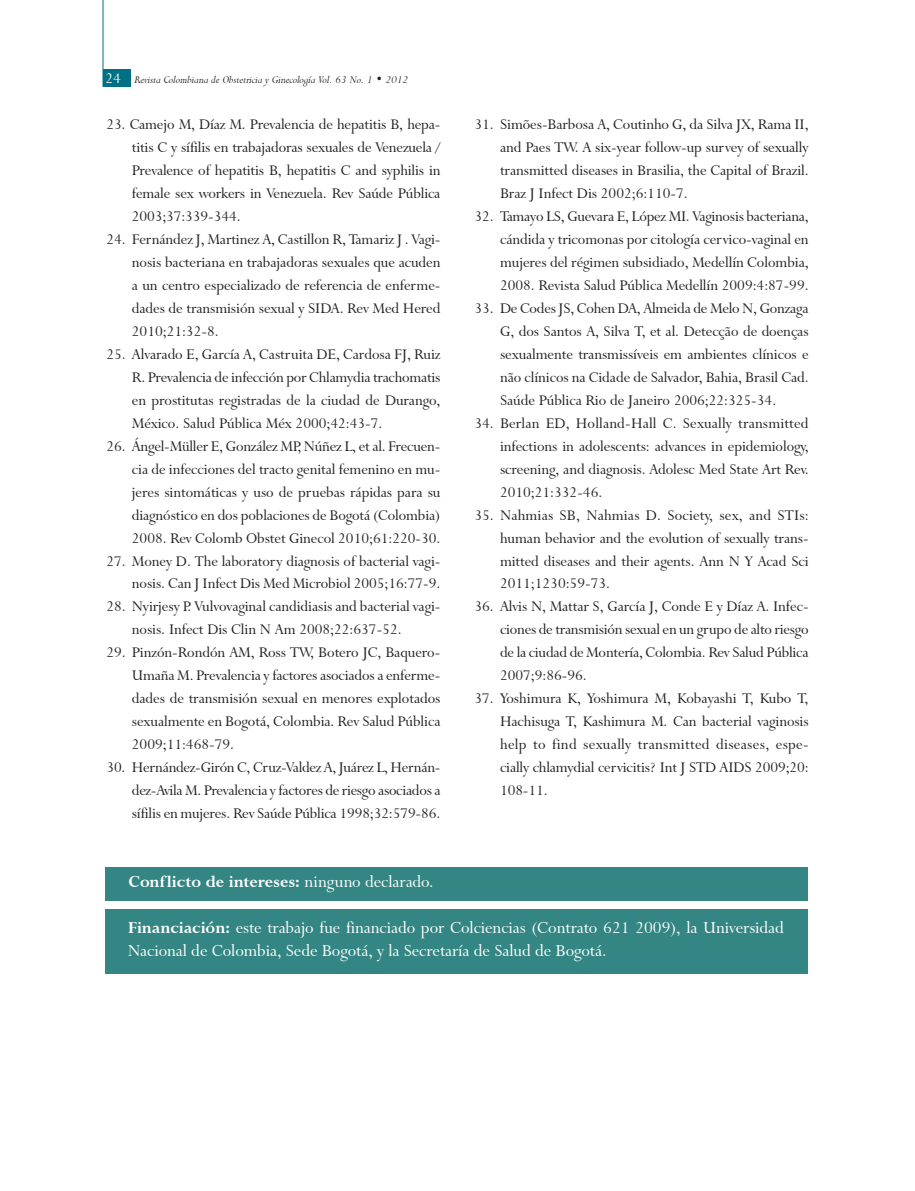
<style>
.page{position:relative;width:915px;height:1191px;background:#fff}
.page>*{position:absolute;margin:0;border:0;box-sizing:border-box;transform-origin:0 0}
.t1{font:18.75px/23px "Lapidary 333 BT";color:#fff}
.t2{font:700 18.75px "Lapidary 333 BT";color:#fff}
.t3{font:16.5px/23px "Lapidary 333 BT";color:#231f20;text-align:justify}
.t4{font:italic 12px "Lapidary 333 BT";color:#231f20}
.s1{font-style:normal;font-size:16.5px;color:#fff}
.s2{font-weight:400}
.s3{font-weight:700}
</style>
<div class="page">
<div style="left:103px;top:70px;width:27px;height:17px;background:#017084"></div>
<hr style="left:103px;top:0;width:1px;height:87px;background:#017084">
<div style="left:105px;top:909px;width:702px;height:65px;background:#338683"></div>
<div style="left:105px;top:867px;width:702px;height:33px;background:#338683"></div>
<p class="t4" style="left:105px;top:73px;width:304px"><span class="s1">24</span> Revista Colombiana de Obstetricia y Ginecología Vol. 63 No. 1 • 2012</p>
<p class="t3" style="left:132px;top:113px;width:310px;text-indent:-25px">23. Camejo M, Díaz M. Prevalencia de hepatitis B, hepa&shy;titis C y sífilis en trabajadoras sexuales de Venezuela / Prevalence of hepatitis B, hepatitis C and syphilis in female sex workers in Venezuela. Rev Saúde Pública 2003;37:339-344.</p>
<p class="t3" style="left:132px;top:228px;width:310px;text-indent:-25px">24. Fernández J, Martinez A, Castillon R, Tamariz J . Vagi&shy;nosis bacteriana en trabajadoras sexuales que acuden a un centro especializado de referencia de enferme&shy;dades de transmisión sexual y SIDA. Rev Med Hered 2010;21:32-8.</p>
<p class="t3" style="left:132px;top:343px;width:310px;text-indent:-25px">25. Alvarado E, García A, Castruita DE, Cardosa FJ, Ruiz R. Prevalencia de infección por Chlamydia trachomatis en prostitutas registradas de la ciudad de Durango, México. Salud Pública Méx 2000;42:43-7.</p>
<p class="t3" style="left:132px;top:434px;width:310px;text-indent:-25px">26. Ángel-Müller E, González MP, Núñez L, et al. Frecuen&shy;cia de infecciones del tracto genital femenino en mu&shy;jeres sintomáticas y uso de pruebas rápidas para su diagnóstico en dos poblaciones de Bogotá (Colombia)<br>2008. Rev Colomb Obstet Ginecol 2010;61:220-30.</p>
<p class="t3" style="left:106px;top:549px;width:335px;text-align:right">27. Money D. The laboratory diagnosis of bacterial vagi&shy;nosis. Can J Infect Dis Med Microbiol 2005;16:77-9.</p>
<p class="t3" style="left:132px;top:595px;width:310px;text-indent:-25px">28. Nyirjesy P. Vulvovaginal candidiasis and bacterial vagi&shy;nosis. Infect Dis Clin N Am 2008;22:637-52.</p>
<p class="t3" style="left:132px;top:641px;width:310px;text-indent:-25px">29. Pinzón-Rondón AM, Ross TW, Botero JC, Baquero-Umaña M. Prevalencia y factores asociados a enferme&shy;dades de transmisión sexual en menores explotados sexualmente en Bogotá, Colombia. Rev Salud Pública 2009;11:468-79.</p>
<p class="t3" style="left:132px;top:756px;width:310px;text-indent:-25px">30. Hernández-Girón C, Cruz-Valdez A, Juárez L, Hernán&shy;dez-Avila M. Prevalencia y factores de riesgo asociados a sífilis en mujeres. Rev Saúde Pública 1998;32:579-86.</p>
<p class="t3" style="left:500px;top:113px;width:310px;text-indent:-25px">31. Simões-Barbosa A, Coutinho G, da Silva JX, Rama II, and Paes TW. A six-year follow-up survey of sexually transmitted diseases in Brasilia, the Capital of Brazil.<br>Braz J Infect Dis 2002;6:110-7.</p>
<p class="t3" style="left:500px;top:205px;width:310px;text-indent:-25px">32. Tamayo LS, Guevara E, López MI. Vaginosis bacteriana, cándida y tricomonas por citología cervico-vaginal en mujeres del régimen subsidiado, Medellín Colombia, 2008. Revista Salud Pública Medellín 2009:4:87-99.</p>
<p class="t3" style="left:500px;top:297px;width:310px;text-indent:-25px">33. De Codes JS, Cohen DA, Almeida de Melo N, Gonzaga G, dos Santos A, Silva T, et al. Detecção de doenças sexualmente transmissíveis em ambientes clínicos e não clínicos na Cidade de Salvador, Bahia, Brasil Cad.<br>Saúde Pública Rio de Janeiro 2006;22:325-34.</p>
<p class="t3" style="left:500px;top:411px;width:310px;text-indent:-25px">34. Berlan ED, Holland-Hall C. Sexually transmitted infections in adolescents: advances in epidemiology, screening, and diagnosis. Adolesc Med State Art Rev.<br>2010;21:332-46.</p>
<p class="t3" style="left:500px;top:503px;width:310px;text-indent:-25px">35. Nahmias SB, Nahmias D. Society, sex, and STIs: human behavior and the evolution of sexually trans&shy;mitted diseases and their agents. Ann N Y Acad Sci 2011;1230:59-73.</p>
<p class="t3" style="left:500px;top:595px;width:310px;text-indent:-25px">36. Alvis N, Mattar S, García J, Conde E y Díaz A. Infec&shy;ciones de transmisión sexual en un grupo de alto riesgo de la ciudad de Montería, Colombia. Rev Salud Pública 2007;9:86-96.</p>
<p class="t3" style="left:500px;top:687px;width:310px;text-indent:-25px">37. Yoshimura K, Yoshimura M, Kobayashi T, Kubo T, Hachisuga T, Kashimura M. Can bacterial vaginosis help to find sexually transmitted diseases, espe&shy;cially chlamydial cervicitis? Int J STD AIDS 2009;20:<br>108-11.</p>
<p class="t2" style="left:128px;top:871px;width:306px">Conflicto de intereses: <span class="s2">ninguno declarado.</span></p>
<p class="t1" style="left:128px;top:916px;width:657px"><span class="s3">Financiación:</span> este trabajo fue financiado por Colciencias (Contrato 621 2009), la Universidad<br>Nacional de Colombia, Sede Bogotá, y la Secretaría de Salud de Bogotá.</p>
</div>
